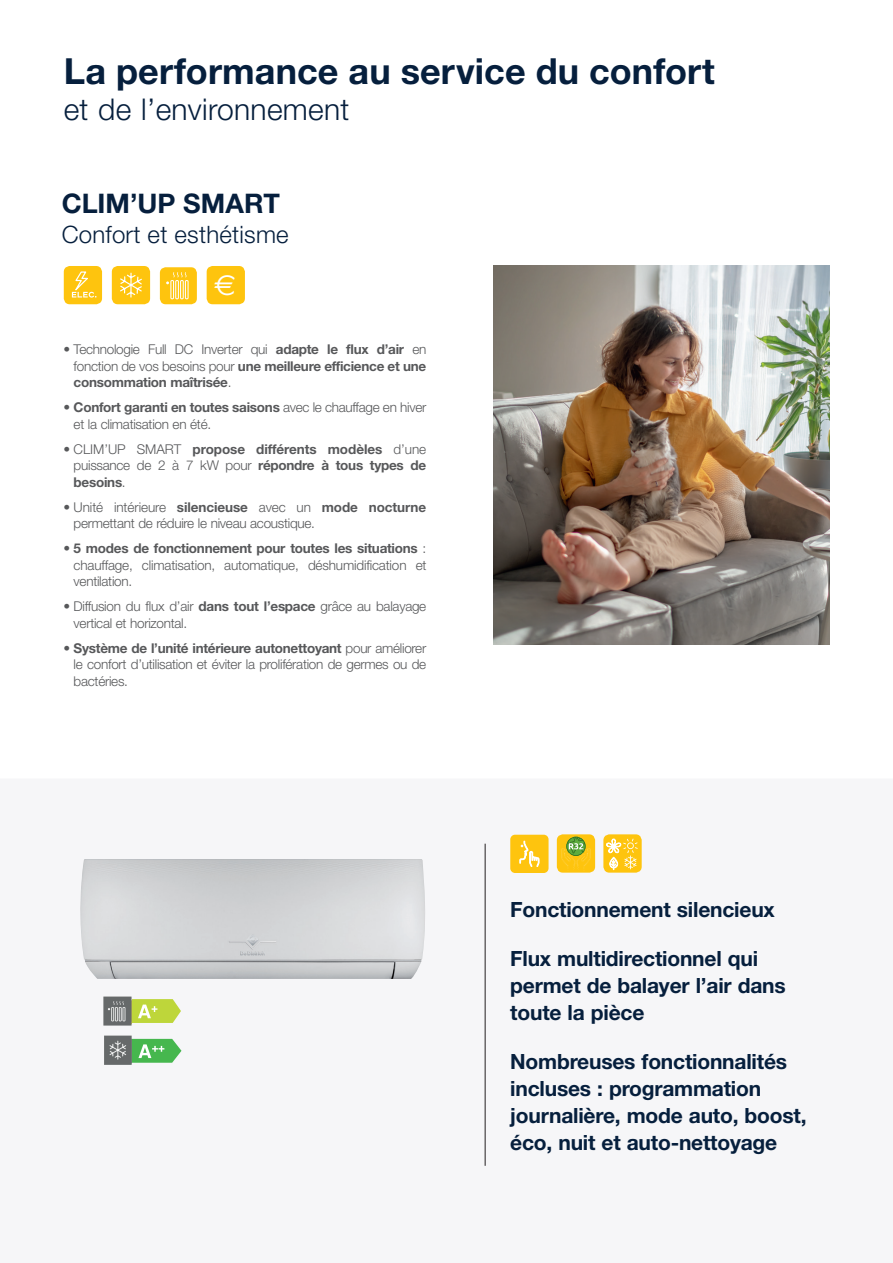
<style>
.page{position:relative;width:893px;height:1263px;background:#fff}
.page>*{position:absolute;margin:0;border:0;box-sizing:border-box;transform-origin:0 0}
.t1{font:700 36px "Helvetica Neue LT Std";letter-spacing:.005em;color:#061f3d}
.t2{font:300 30px "Helvetica Neue LT Std";letter-spacing:.01em;color:#061f3d}
.t3{font:28.95px "Euro Sans Std";color:#fff}
.t4{font:700 27px "Helvetica Neue LT Std";color:#061f3d}
.t5{font:300 24px "Helvetica Neue LT Std";letter-spacing:.01em;color:#061f3d}
.t6{font:700 21px/27px "Helvetica Neue LT Std";letter-spacing:-.01em;color:#061f3d}
.t7{font:300 13.5px/16.5px "Helvetica Neue LT Std";letter-spacing:-.02em;color:#57585a}
.t8{font:700 13.5px/16.5px "Helvetica Neue LT Std";letter-spacing:-.02em;color:#57585a;text-align:justify}
.s1{font-weight:300}
.s2{font-weight:700}
</style>
<div class="page">
<hr style="left:485px;top:844px;width:1px;height:322px;background:#231f20">
<div style="left:510px;top:835px;width:39px;height:38px;background:#fec40e;border-radius:5px"></div>
<svg style="left:519px;top:841px;width:20px;height:26px"></svg>
<div style="left:557px;top:834px;width:38px;height:39px;background:#fec40e;border-radius:6px"></div>
<svg style="left:561px;top:834px;width:30px;height:39px"></svg>
<div style="left:603px;top:834px;width:39px;height:39px;background:#fec40e;border-radius:6px"></div>
<svg style="left:606px;top:838px;width:32px;height:32px"></svg>
<img style="left:493px;top:266px;width:336px;height:378px">
<div style="left:207px;top:266px;width:38px;height:38px;background:#fec40e;border-radius:6px"></div>
<div style="left:112px;top:266px;width:38px;height:38px;background:#fec40e;border-radius:6px"></div>
<svg style="left:120px;top:272px;width:22px;height:26px"></svg>
<div style="left:64px;top:266px;width:38px;height:38px;background:#fec40e;border-radius:6px"></div>
<svg style="left:71px;top:271px;width:26px;height:27px"></svg>
<img style="left:80px;top:859px;width:346px;height:120px">
<div style="left:160px;top:267px;width:37px;height:37px;background:#fec40e;border-radius:6px"></div>
<svg style="left:185px;top:280px;width:4px;height:19px"></svg>
<svg style="left:166px;top:272px;width:22px;height:26px"></svg>
<svg style="left:131px;top:999px;width:50px;height:24px"></svg>
<img style="left:104px;top:996px;width:27px;height:30px">
<svg style="left:131px;top:1039px;width:50px;height:24px"></svg>
<img style="left:105px;top:1036px;width:26px;height:29px">
<h1 class="t1" style="left:64px;top:49px;width:653px">La performance au service du confort</h1>
<h2 class="t2" style="left:64px;top:91px;width:287px">et de l’environnement</h2>
<h3 class="t4" style="left:62px;top:186px;width:220px">CLIM’UP SMART</h3>
<h3 class="t5" style="left:62px;top:219px;width:229px">Confort et esthétisme</h3>
<h3 class="t3" style="left:214px;top:268px;width:23px">€</h3>
<p class="t8" style="left:74px;top:341px;width:354px;text-indent:-10px"><span class="s1">• Technologie Full DC Inverter qui</span> adapte le flux d’air <span class="s1">en fonction de vos besoins pour</span> une meilleure efficience et une consommation maîtrisée<span class="s1">.</span></p>
<p class="t7" style="left:74px;top:399px;width:354px;text-indent:-10px">• <span class="s2">Confort garanti en toutes saisons</span> avec le chauffage en hiver et la climatisation en été.</p>
<p class="t8" style="left:74px;top:440px;width:354px;text-indent:-10px"><span class="s1">• CLIM’UP SMART</span> propose différents modèles <span class="s1">d’une puissance de 2 à 7 kW pour</span> répondre à tous types de besoins<span class="s1">.</span></p>
<p class="t7" style="left:74px;top:498px;width:354px;text-indent:-10px">• Unité intérieure <span class="s2">silencieuse</span> avec un <span class="s2">mode nocturne </span>permettant de réduire le niveau acoustique.</p>
<p class="t7" style="left:74px;top:540px;width:354px;text-align:justify;text-indent:-10px">• <span class="s2">5 modes de fonctionnement pour toutes les situations</span> : chauffage, climatisation, automatique, déshumidification et ventilation.</p>
<p class="t7" style="left:74px;top:598px;width:354px;text-indent:-10px">• Diffusion du flux d’air <span class="s2">dans tout l’espace</span> grâce au balayage vertical et horizontal.</p>
<p class="t7" style="left:74px;top:639px;width:354px;text-align:justify;text-indent:-10px">• <span class="s2">Système de l’unité intérieure autonettoyant</span> pour améliorer le confort d’utilisation et éviter la prolifération de germes ou de bactéries.</p>
<h3 class="t6" style="left:510px;top:895px;width:266px">Fonctionnement silencieux</h3>
<h3 class="t6" style="left:510px;top:944px;width:277px">Flux multidirectionnel qui permet de balayer l’air dans toute la pièce</h3>
<h3 class="t6" style="left:510px;top:1047px;width:298px">Nombreuses fonctionnalités incluses : programmation journalière, mode auto, boost, éco, nuit et auto-nettoyage</h3>
</div>
